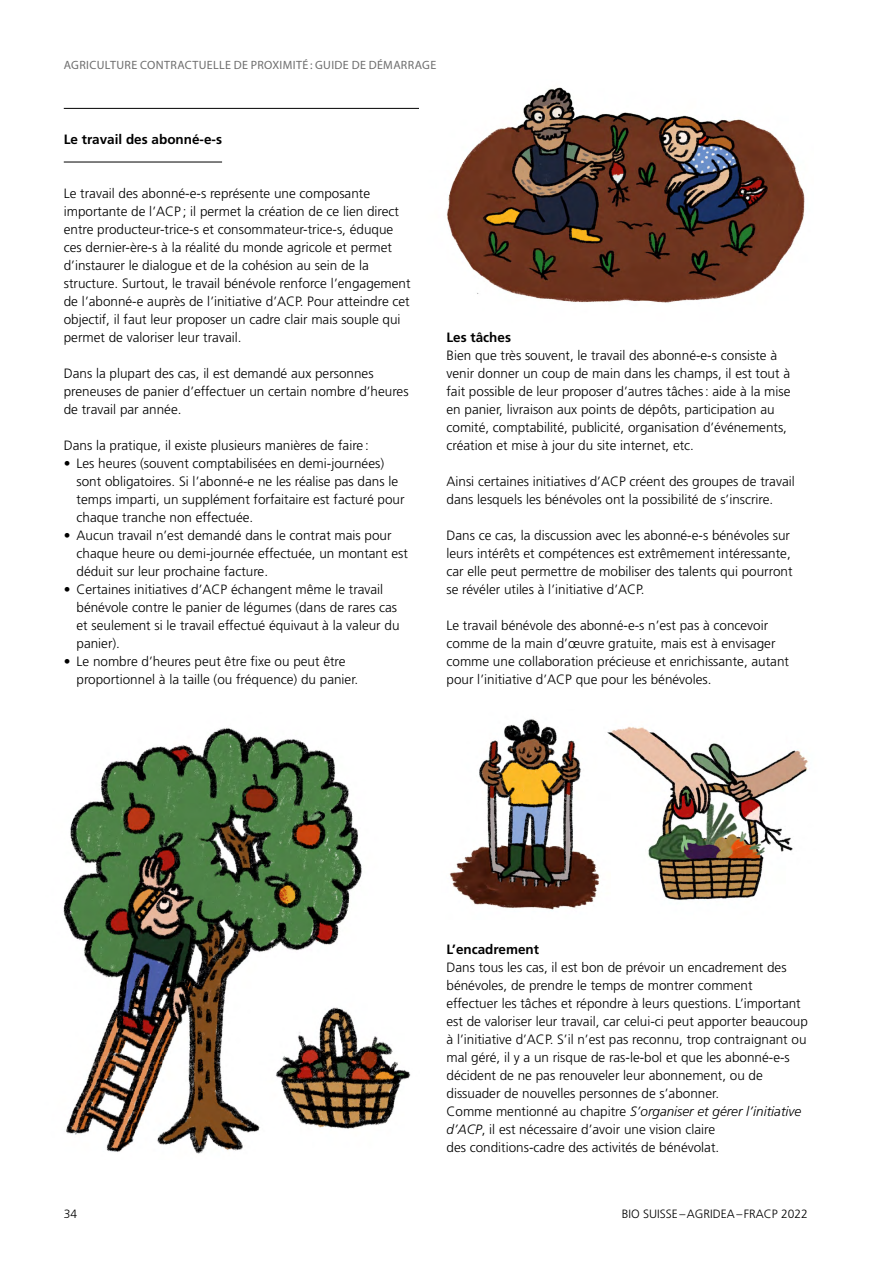
<style>
.page{position:relative;width:893px;height:1263px;background:#fff}
.page>*{position:absolute;margin:0;border:0;box-sizing:border-box;transform-origin:0 0}
.t1{font:300 13.5px/18px "Frutiger LT Pro";color:#000}
.t2{font:700 13.5px "Frutiger LT Pro";color:#000}
.t3{font:12px "Myriad Pro";letter-spacing:.03em;color:#6e6e6e}
.t4{font:300 12px "Frutiger LT Pro";color:#000}
.s1{font-style:italic}
</style>
<div class="page">
<hr style="left:64px;top:108px;width:361px;height:1px;background:#000">
<hr style="left:64px;top:162px;width:158px;height:1px;background:#000">
<img style="left:63px;top:728px;width:348px;height:426px">
<img style="left:420px;top:87px;width:385px;height:216px">
<img style="left:449px;top:719px;width:151px;height:191px">
<img style="left:607px;top:726px;width:202px;height:174px">
<p class="t3" style="left:64px;top:58px;width:374px">AGRICULTURE CONTRACTUELLE DE PROXIMITÉ: GUIDE DE DÉMARRAGE</p>
<p class="t2" style="left:64px;top:131px;width:160px">Le travail des abonné-e-s</p>
<p class="t1" style="left:64px;top:184px;width:348px">Le travail des abonné-e-s représente une composante importante de l’ACP ; il permet la création de ce lien direct entre producteur-trice-s et consommateur-trice-s, éduque ces dernier-ère-s à la réalité du monde agricole et permet d’instaurer le dialogue et de la cohésion au sein de la structure. Surtout, le travail bénévole renforce l’engagement de l’abonné-e auprès de l’initiative d’ACP. Pour atteindre cet objectif, il faut leur proposer un cadre clair mais souple qui permet de valoriser leur travail.</p>
<p class="t1" style="left:64px;top:364px;width:346px">Dans la plupart des cas, il est demandé aux personnes preneuses de panier d’effectuer un certain nombre d’heures de travail par année.</p>
<p class="t1" style="left:64px;top:436px;width:306px">Dans la pratique, il existe plusieurs manières de faire :</p>
<p class="t1" style="left:77px;top:454px;width:330px;text-indent:-13px">• Les heures (souvent comptabilisées en demi-journées) sont obligatoires. Si l’abonné-e ne les réalise pas dans le temps imparti, un supplément forfaitaire est facturé pour chaque tranche non effectuée.</p>
<p class="t1" style="left:77px;top:526px;width:333px;text-indent:-13px">• Aucun travail n’est demandé dans le contrat mais pour chaque heure ou demi-journée effectuée, un montant est déduit sur leur prochaine facture.</p>
<p class="t1" style="left:77px;top:580px;width:324px;text-indent:-13px">• Certaines initiatives d’ACP échangent même le travail bénévole contre le panier de légumes (dans de rares cas et seulement si le travail effectué équivaut à la valeur du panier).</p>
<p class="t1" style="left:77px;top:652px;width:283px;text-indent:-13px">• Le nombre d’heures peut être fixe ou peut être proportionnel à la taille (ou fréquence) du panier.</p>
<p class="t2" style="left:446px;top:329px;width:66px">Les tâches</p>
<p class="t1" style="left:446px;top:346px;width:346px">Bien que très souvent, le travail des abonné-e-s consiste à venir donner un coup de main dans les champs, il est tout à fait possible de leur proposer d’autres tâches: aide à la mise en panier, livraison aux points de dépôts, participation au comité, comptabilité, publicité, organisation d’événements, création et mise à jour du site internet, etc.</p>
<p class="t1" style="left:446px;top:472px;width:350px">Ainsi certaines initiatives d’ACP créent des groupes de travail dans lesquels les bénévoles ont la possibilité de s’inscrire.</p>
<p class="t1" style="left:446px;top:526px;width:348px">Dans ce cas, la discussion avec les abonné-e-s bénévoles sur leurs intérêts et compétences est extrêmement intéressante, car elle peut permettre de mobiliser des talents qui pourront se révéler utiles à l’initiative d’ACP.</p>
<p class="t1" style="left:446px;top:616px;width:344px">Le travail bénévole des abonné-e-s n’est pas à concevoir comme de la main d’œuvre gratuite, mais est à envisager comme une collaboration précieuse et enrichissante, autant pour l’initiative d’ACP que pour les bénévoles.</p>
<p class="t2" style="left:446px;top:941px;width:94px">L’encadrement</p>
<p class="t1" style="left:446px;top:958px;width:363px">Dans tous les cas, il est bon de prévoir un encadrement des bénévoles, de prendre le temps de montrer comment<br>effectuer les tâches et répondre à leurs questions. L’important est de valoriser leur travail, car celui-ci peut apporter beaucoup à l’initiative d’ACP. S’il n’est pas reconnu, trop contraignant ou mal géré, il y a un risque de ras-le-bol et que les abonné-e-s décident de ne pas renouveler leur abonnement, ou de dissuader de nouvelles personnes de s’abonner.<br>Comme mentionné au chapitre <span class="s1">S’organiser et gérer l’initiative d’ACP</span>, il est nécessaire d’avoir une vision claire<br>des conditions-cadre des activités de bénévolat.</p>
<p class="t4" style="left:64px;top:1207px;width:15px">34</p>
<p class="t4" style="left:622px;top:1207px;width:188px">BIO SUISSE–AGRIDEA–FRACP 2022</p>
</div>
